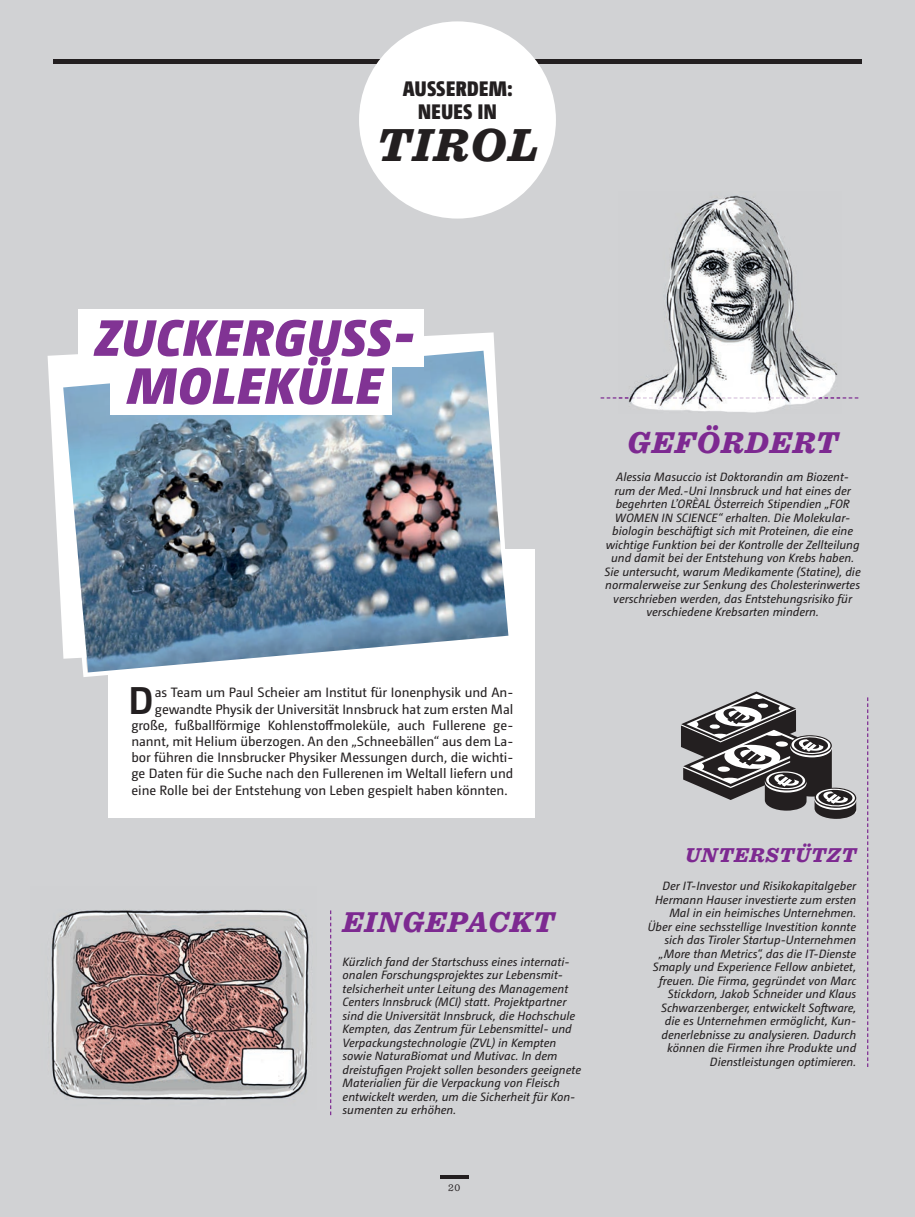
<style>
.page{position:relative;width:915px;height:1217px;background:#fff}
.page>*{position:absolute;margin:0;border:0;box-sizing:border-box;transform-origin:0 0}
.t1{font:italic 900 51px/48px "Camingo Dos Pro";letter-spacing:.025em;color:#813394;text-align:center}
.t2{font:italic 900 48.45px "Sentinel";letter-spacing:.04em;color:#231f20}
.t3{font:700 38.7px "Camingo Dos Pro";color:#231f20}
.t4{font:italic 900 31.5px "Sentinel";letter-spacing:.04em;color:#7d2991}
.t5{font:italic 900 30px "Sentinel";letter-spacing:.04em;color:#7d2991}
.t6{font:900 21px/22.5px "Camingo Dos Pro Cd";letter-spacing:.02em;color:#231f20;text-align:center}
.t7{font:italic 900 21px "Sentinel";letter-spacing:.04em;color:#7d2991}
.t8{font:13.5px "Camingo Dos Pro";letter-spacing:-.005em;color:#231f20}
.t9{font:italic 12px/13.5px "Camingo Dos Pro";color:#231f20;text-align:center}
.t10{font:10.5px "Sentinel";color:#231f20}
</style>
<div class="page">
<div style="left:0;top:0;width:914px;height:1216px;background:#d1d2d4"></div>
<div style="left:53px;top:59px;width:808px;height:5px;background:#231f20"></div>
<div style="left:359px;top:21px;width:196px;height:197px;background:#fff;border-radius:50%"></div>
<hr style="left:440px;top:1175px;width:28px;height:3px;background:#231f20">
<div style="left:108px;top:549px;width:426px;height:269px;background:#fff"></div>
<svg style="left:48px;top:332px;width:447px;height:218px;fill:#fefefe"></svg>
<img style="left:58px;top:346px;width:451px;height:331px">
<div style="left:78px;top:309px;width:346px;height:57px;background:#fff"></div>
<div style="left:110px;top:357px;width:282px;height:57px;background:#fff"></div>
<svg style="left:600px;top:397px;width:258px;height:1px"></svg>
<svg style="left:867px;top:697px;width:1px;height:369px"></svg>
<img style="left:618px;top:195px;width:223px;height:218px">
<img style="left:618px;top:397px;width:221px;height:1px">
<svg style="left:330px;top:910px;width:1px;height:204px"></svg>
<img style="left:51px;top:910px;width:258px;height:190px">
<svg style="left:681px;top:691px;width:175px;height:127px"></svg>
<h3 class="t6" style="left:402px;top:77px;width:111px">AUSSERDEM:<br>NEUES IN</h3>
<h2 class="t2" style="left:376px;top:106px;width:163px">TIROL</h2>
<h1 class="t1" style="left:95px;top:312px;width:320px">ZUCKERGUSS-<br>MOLEKÜLE</h1>
<h3 class="t4" style="left:627px;top:417px;width:212px">GEFÖRDERT</h3>
<p class="t9" style="left:604px;top:470px;width:257px">Alessia Masuccio ist Doktorandin am Biozent&shy;rum der Med.-Uni Innsbruck und hat eines der begehrten L’ORÈAL Österreich Stipendien „FOR WOMEN IN SCIENCE“ erhalten. Die Molekular&shy;biologin beschäftigt sich mit Proteinen, die eine wichtige Funktion bei der Kontrolle der Zellteilung und damit bei der Entstehung von Krebs haben.<br>Sie untersucht, warum Medikamente (Statine), die normalerweise zur Senkung des Cholesterinwertes verschrieben werden, das Entstehungsrisiko für verschiedene Krebsarten mindern.</p>
<h3 class="t3" style="left:128px;top:676px;width:27px">D</h3>
<p class="t8" style="left:155px;top:684px;width:360px">as Team um Paul Scheier am Institut für Ionenphysik und An-</p>
<p class="t8" style="left:155px;top:700px;width:360px">gewandte Physik der Universität Innsbruck hat zum ersten Mal</p>
<p class="t8" style="left:131px;top:717px;width:383px">große, fußballförmige Kohlenstoffmoleküle, auch Fullerene ge-</p>
<p class="t8" style="left:131px;top:733px;width:383px">nannt, mit Helium überzogen. An den „Schneebällen“ aus dem La-</p>
<p class="t8" style="left:131px;top:749px;width:383px">bor führen die Innsbrucker Physiker Messungen durch, die wichti-</p>
<p class="t8" style="left:131px;top:765px;width:383px">ge Daten für die Suche nach den Fullerenen im Weltall liefern und</p>
<p class="t8" style="left:131px;top:781px;width:377px">eine Rolle bei der Entstehung von Leben gespielt haben könnten.</p>
<h3 class="t5" style="left:342px;top:898px;width:213px">EINGEPACKT</h3>
<p class="t9" style="left:342px;top:954px;width:240px;text-align:left">Kürzlich fand der Startschuss eines internati&shy;onalen Forschungsprojektes zur Lebensmit&shy;telsicherheit unter Leitung des Management Centers Innsbruck (MCI) statt. Projektpartner sind die Universität Innsbruck, die Hochschule Kempten, das Zentrum für Lebensmittel- und Verpackungstechnologie (ZVL) in Kempten sowie NaturaBiomat und Mutivac. In dem dreistufigen Projekt sollen besonders geeignete Materialien für die Verpackung von Fleisch entwickelt werden, um die Sicherheit für Kon&shy;sumenten zu erhöhen.</p>
<p class="t10" style="left:448px;top:1179px;width:14px">20</p>
<h3 class="t7" style="left:684px;top:838px;width:173px">UNTERSTÜTZT</h3>
<p class="t9" style="left:647px;top:879px;width:210px;text-align:right">Der IT-Investor und Risikokapitalgeber Hermann Hauser investierte zum ersten Mal in ein heimisches Unternehmen.<br>Über eine sechsstellige Investition konnte sich das Tiroler Startup-Unternehmen „More than Metrics“, das die IT-Dienste Smaply und Experience Fellow anbietet, freuen. Die Firma, gegründet von Marc Stickdorn, Jakob Schneider und Klaus Schwarzenberger, entwickelt Software, die es Unternehmen ermöglicht, Kun&shy;denerlebnisse zu analysieren. Dadurch können die Firmen ihre Produkte und Dienstleistungen optimieren.</p>
</div>
